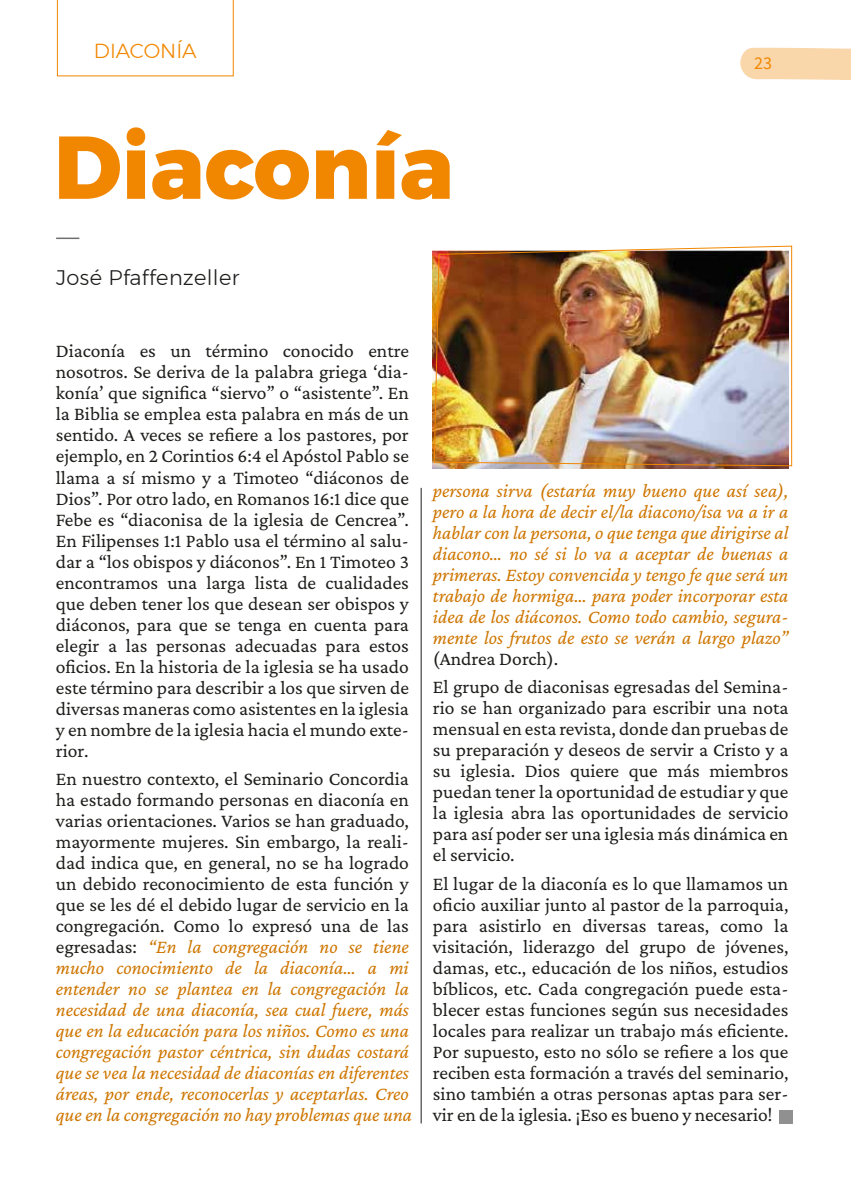
<style>
.page{position:relative;width:851px;height:1191px;background:#fff}
.page>*{position:absolute;margin:0;border:0;box-sizing:border-box;transform-origin:0 0}
.t1{font:800 88.95px "Montserrat";color:#f18700}
.t2{font:300 21px "Montserrat";letter-spacing:.02em;color:#1d1d1b}
.t3{font:300 20.25px "Montserrat";color:#f18700}
.t4{font:19.5px/21px "Crimson Pro";color:#1d1d1b;text-align:justify}
.t5{font:italic 19.5px/21px "Crimson Pro";color:#ce7600}
.t6{font:18px "Source Sans Pro";color:#f18700}
.s1{font-style:normal;color:#1d1d1b}
</style>
<div class="page">
<hr style="left:56px;top:237px;width:23px;height:2px;background:#706f6f">
<hr style="left:421px;top:488px;width:1px;height:635px;background:#1d1d1b">
<svg style="left:57px;top:0;width:176px;height:76px"></svg>
<div style="left:779px;top:1110px;width:13px;height:13px;background:#909090"></div>
<svg style="left:740px;top:47px;width:110px;height:33px;background:#fadab1"></svg>
<img style="left:433px;top:245px;width:359px;height:221px">
<p class="t3" style="left:94px;top:36px;width:104px">DIACONÍA</p>
<h1 class="t1" style="left:54px;top:95px;width:401px">Diaconía</h1>
<p class="t2" style="left:56px;top:262px;width:185px">José Pfaffenzeller</p>
<p class="t6" style="left:754px;top:52px;width:19px">23</p>
<p class="t4" style="left:56px;top:340px;width:354px">Diaconía es un término conocido entre nosotros. Se deriva de la palabra griega ‘dia&shy;konía’ que significa “siervo” o “asistente”. En la Biblia se emplea esta palabra en más de un sentido. A veces se refiere a los pastores, por ejemplo, en 2 Corintios 6:4 el Apóstol Pablo se llama a sí mismo y a Timoteo “diáconos de Dios”. Por otro lado, en Romanos 16:1 dice que Febe es “diaconisa de la iglesia de Cencrea”.<br>En Filipenses 1:1 Pablo usa el término al salu&shy;dar a “los obispos y diáconos”. En 1 Timoteo 3 encontramos una larga lista de cualidades que deben tener los que desean ser obispos y diáconos, para que se tenga en cuenta para elegir a las personas adecuadas para estos oficios. En la historia de la iglesia se ha usado este término para describir a los que sirven de diversas maneras como asistentes en la iglesia y en nombre de la iglesia hacia el mundo exte&shy;rior.</p>
<p class="t5" style="left:56px;top:768px;width:358px"><span class="s1">En nuestro contexto, el Seminario Concordia ha estado formando personas en diaconía en varias orientaciones. Varios se han graduado, mayormente mujeres. Sin embargo, la reali&shy;dad indica que, en general, no se ha logrado un debido reconocimiento de esta función y que se les dé el debido lugar de servicio en la congregación. Como lo expresó una de las egresadas:</span> “En la congregación no se tiene mucho conocimiento de la diaconía… a mi entender no se plantea en la congregación la necesidad de una diaconía, sea cual fuere, más que en la educación para los niños. Como es una congregación pastor céntrica, sin dudas costará que se vea la necesidad de diaconías en diferentes áreas, por ende, reconocerlas y aceptarlas. Creo que en la congregación no hay problemas que una</p>
<p class="t5" style="left:433px;top:479px;width:357px;text-align:justify">persona sirva (estaría muy bueno que así sea), pero a la hora de decir el/la diacono/isa va a ir a hablar con la persona, o que tenga que dirigirse al diacono… no sé si lo va a aceptar de buenas a primeras. Estoy convencida y tengo fe que será un trabajo de hormiga… para poder incorporar esta idea de los diáconos. Como todo cambio, segura&shy;mente los frutos de esto se verán a largo plazo”</p>
<p class="t4" style="left:433px;top:643px;width:357px;line-height:28.5px">(Andrea Dorch).<br>El grupo de diaconisas egresadas del Semina-</p>
<p class="t4" style="left:433px;top:697px;width:357px">rio se han organizado para escribir una nota mensual en esta revista, donde dan pruebas de su preparación y deseos de servir a Cristo y a su iglesia. Dios quiere que más miembros puedan tener la oportunidad de estudiar y que la iglesia abra las oportunidades de servicio para así poder ser una iglesia más dinámica en el servicio.</p>
<p class="t4" style="left:433px;top:872px;width:357px">El lugar de la diaconía es lo que llamamos un oficio auxiliar junto al pastor de la parroquia, para asistirlo en diversas tareas, como la visitación, liderazgo del grupo de jóvenes, damas, etc., educación de los niños, estudios bíblicos, etc. Cada congregación puede esta&shy;blecer estas funciones según sus necesidades locales para realizar un trabajo más eficiente.<br>Por supuesto, esto no sólo se refiere a los que reciben esta formación a través del seminario, sino también a otras personas aptas para ser&shy;vir en de la iglesia. ¡Eso es bueno y necesario!</p>
</div>
